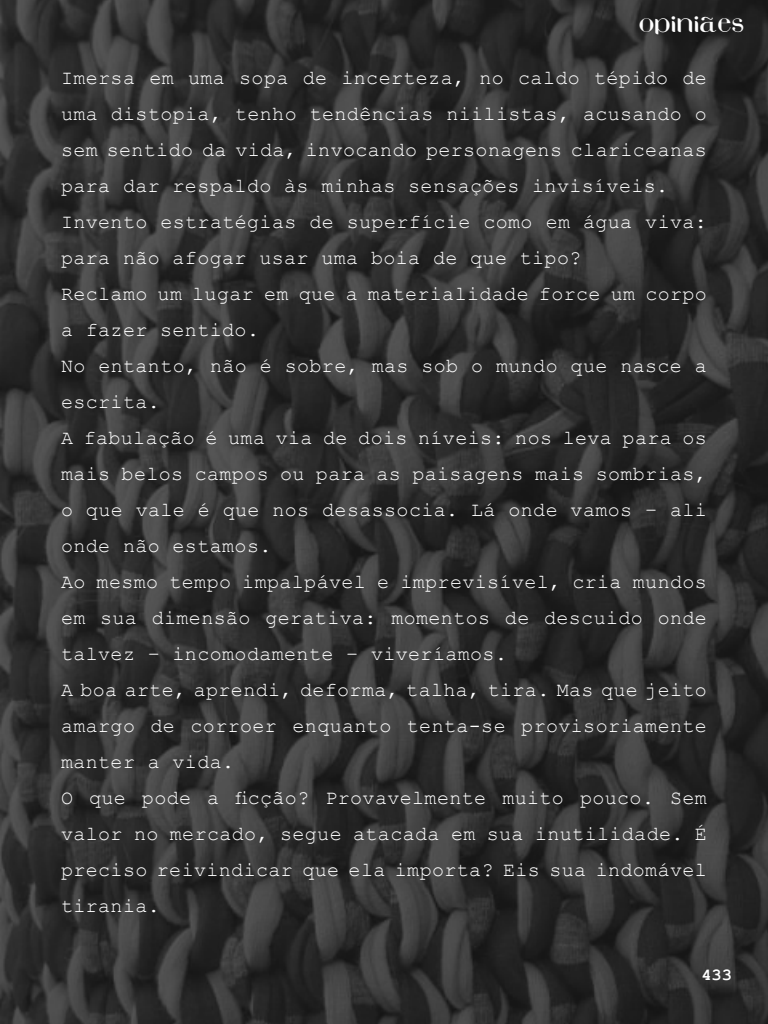
<style>
.page{position:relative;width:768px;height:1024px;background:#fff}
.page>*{position:absolute;margin:0;border:0;box-sizing:border-box;transform-origin:0 0}
.t1{font:21px "opiniaes";letter-spacing:.03em;color:#fff}
.mosaico_corpo{font:20px/36px "Courier New";letter-spacing:.02em;color:#fff;text-align:justify}
.t2{font:700 17px "Courier New";color:#fff}
</style>
<div class="page">
<img style="left:0;top:0;width:768px;height:1024px">
<p class="t1" style="left:639px;top:16px;width:106px">OPINIÃES</p>
<p class="mosaico_corpo" style="left:61px;top:59px;width:647px">Imersa em uma sopa de incerteza, no caldo tépido de uma distopia, tenho tendências niilistas, acusando o sem sentido da vida, invocando personagens clariceanas para dar respaldo às minhas sensações invisíveis.</p>
<p class="mosaico_corpo" style="left:61px;top:203px;width:647px">Invento estratégias de superfície como em água viva: para não afogar usar uma boia de que tipo?</p>
<p class="mosaico_corpo" style="left:61px;top:275px;width:647px">Reclamo um lugar em que a materialidade force um corpo a fazer sentido.</p>
<p class="mosaico_corpo" style="left:61px;top:347px;width:647px">No entanto, não é sobre, mas sob o mundo que nasce a escrita.</p>
<p class="mosaico_corpo" style="left:61px;top:419px;width:647px">A fabulação é uma via de dois níveis: nos leva para os mais belos campos ou para as paisagens mais sombrias, o que vale é que nos desassocia. Lá onde vamos – ali onde não estamos.</p>
<p class="mosaico_corpo" style="left:61px;top:563px;width:647px">Ao mesmo tempo impalpável e imprevisível, cria mundos em sua dimensão gerativa: momentos de descuido onde talvez – incomodamente – viveríamos.</p>
<p class="mosaico_corpo" style="left:61px;top:671px;width:647px">A boa arte, aprendi, deforma, talha, tira. Mas que jeito amargo de corroer enquanto tenta-se provisoriamente manter a vida.</p>
<p class="mosaico_corpo" style="left:61px;top:779px;width:647px">O que pode a ficção? Provavelmente muito pouco. Sem valor no mercado, segue atacada em sua inutilidade. É preciso reivindicar que ela importa? Eis sua indomável tirania.</p>
<p class="t2" style="left:701px;top:964px;width:32px">433</p>
</div>
